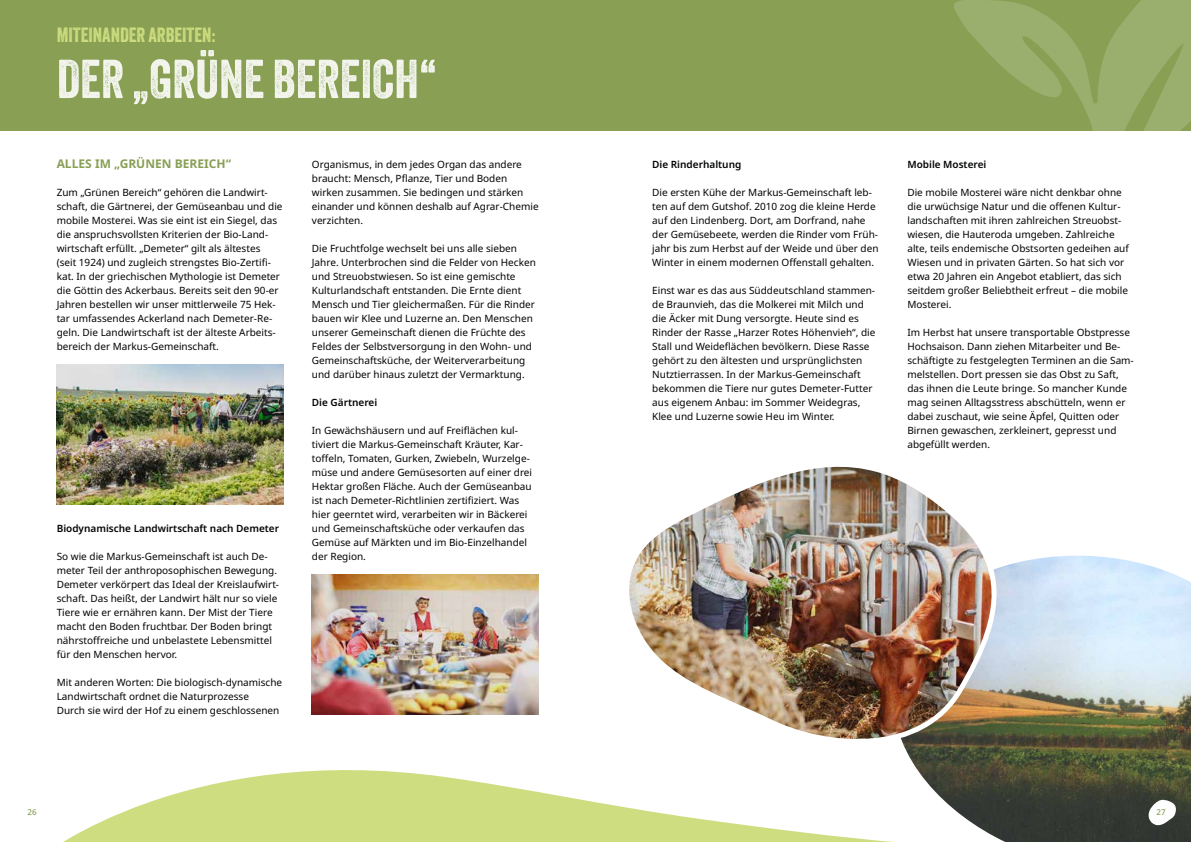
<style>
.page{position:relative;width:1191px;height:842px;background:#fff}
.page>*{position:absolute;margin:0;border:0;box-sizing:border-box;transform-origin:0 0}
.t1{font:53px "Veneer";color:#f3f5ed}
.t2{font:20px "Veneer";color:#cedd7f}
.t3{font:700 12px "Noto Sans";color:#889f54}
.t4{font:10px/14px "Noto Sans";color:#010202}
.t5{font:600 10px "Noto Sans";color:#010202}
.t6{font:500 8px "Noto Sans";color:#889f54}
</style>
<div class="page">
<div style="left:0;top:0;width:1191px;height:130px;background:#889f54"></div>
<svg style="left:952px;top:0;width:239px;height:131px;fill:#9aae6e"></svg>
<svg style="left:63px;top:770px;width:829px;height:72px;fill:#cedd7f"></svg>
<img style="left:312px;top:574px;width:227px;height:140px">
<img style="left:57px;top:364px;width:226px;height:140px">
<img style="left:892px;top:556px;width:299px;height:286px">
<img style="left:629px;top:466px;width:373px;height:291px">
<svg style="left:1148px;top:799px;width:28px;height:27px"></svg>
<h2 class="t2" style="left:57px;top:23px;width:160px">MITEINANDER ARBEITEN:</h2>
<h1 class="t1" style="left:57px;top:47px;width:381px">DER „GRÜNE BEREICH“</h1>
<p class="t3" style="left:57px;top:157px;width:176px">ALLES IM „GRÜNEN BEREICH“</p>
<p class="t4" style="left:57px;top:186px;width:227px">Zum „Grünen Bereich“ gehören die Landwirt&shy;schaft, die Gärtnerei, der Gemüseanbau und die mobile Mosterei. Was sie eint ist ein Siegel, das die anspruchsvollsten Kriterien der Bio-Land&shy;wirtschaft erfüllt. „Demeter“ gilt als ältestes (seit 1924) und zugleich strengstes Bio-Zertifi&shy;kat. In der griechischen Mythologie ist Demeter die Göttin des Ackerbaus. Bereits seit den 90-er Jahren bestellen wir unser mittlerweile 75 Hek&shy;tar umfassendes Ackerland nach Demeter-Re&shy;geln. Die Landwirtschaft ist der älteste Arbeits&shy;bereich der Markus-Gemeinschaft.</p>
<p class="t5" style="left:57px;top:523px;width:224px">Biodynamische Landwirtschaft nach Demeter</p>
<p class="t4" style="left:57px;top:550px;width:224px">So wie die Markus-Gemeinschaft ist auch De&shy;meter Teil der anthroposophischen Bewegung.<br>Demeter verkörpert das Ideal der Kreislaufwirt&shy;schaft. Das heißt, der Landwirt hält nur so viele Tiere wie er ernähren kann. Der Mist der Tiere macht den Boden fruchtbar. Der Boden bringt nährstoffreiche und unbelastete Lebensmittel für den Menschen hervor.</p>
<p class="t4" style="left:57px;top:676px;width:227px">Mit anderen Worten: Die biologisch-dynamische<br>Landwirtschaft ordnet die Naturprozesse<br>Durch sie wird der Hof zu einem geschlossenen</p>
<p class="t4" style="left:312px;top:158px;width:228px">Organismus, in dem jedes Organ das andere braucht: Mensch, Pflanze, Tier und Boden wirken zusammen. Sie bedingen und stärken einander und können deshalb auf Agrar-Chemie verzichten.</p>
<p class="t4" style="left:312px;top:242px;width:225px">Die Fruchtfolge wechselt bei uns alle sieben Jahre. Unterbrochen sind die Felder von Hecken und Streuobstwiesen. So ist eine gemischte Kulturlandschaft entstanden. Die Ernte dient Mensch und Tier gleichermaßen. Für die Rinder bauen wir Klee und Luzerne an. Den Menschen unserer Gemeinschaft dienen die Früchte des Feldes der Selbstversorgung in den Wohn- und Gemeinschaftsküche, der Weiterverarbeitung und darüber hinaus zuletzt der Vermarktung.</p>
<p class="t5" style="left:312px;top:397px;width:67px">Die Gärtnerei</p>
<p class="t4" style="left:312px;top:424px;width:222px">In Gewächshäusern und auf Freiflächen kul&shy;tiviert die Markus-Gemeinschaft Kräuter, Kar&shy;toffeln, Tomaten, Gurken, Zwiebeln, Wurzelge&shy;müse und andere Gemüsesorten auf einer drei Hektar großen Fläche. Auch der Gemüseanbau ist nach Demeter-Richtlinien zertifiziert. Was hier geerntet wird, verarbeiten wir in Bäckerei und Gemeinschaftsküche oder verkaufen das Gemüse auf Märkten und im Bio-Einzelhandel der Region.</p>
<p class="t5" style="left:652px;top:159px;width:91px">Die Rinderhaltung</p>
<p class="t4" style="left:652px;top:186px;width:228px">Die ersten Kühe der Markus-Gemeinschaft leb&shy;ten auf dem Gutshof. 2010 zog die kleine Herde auf den Lindenberg. Dort, am Dorfrand, nahe der Gemüsebeete, werden die Rinder vom Früh&shy;jahr bis zum Herbst auf der Weide und über den Winter in einem modernen Offenstall gehalten.</p>
<p class="t4" style="left:652px;top:284px;width:225px">Einst war es das aus Süddeutschland stammen&shy;de Braunvieh, das die Molkerei mit Milch und die Äcker mit Dung versorgte. Heute sind es Rinder der Rasse „Harzer Rotes Höhenvieh“, die Stall und Weideflächen bevölkern. Diese Rasse gehört zu den ältesten und ursprünglichsten Nutztierrassen. In der Markus-Gemeinschaft bekommen die Tiere nur gutes Demeter-Futter aus eigenem Anbau: im Sommer Weidegras, Klee und Luzerne sowie Heu im Winter.</p>
<p class="t5" style="left:907px;top:159px;width:80px">Mobile Mosterei</p>
<p class="t4" style="left:907px;top:186px;width:223px">Die mobile Mosterei wäre nicht denkbar ohne die urwüchsige Natur und die offenen Kultur&shy;landschaften mit ihren zahlreichen Streuobst&shy;wiesen, die Hauteroda umgeben. Zahlreiche alte, teils endemische Obstsorten gedeihen auf Wiesen und in privaten Gärten. So hat sich vor etwa 20 Jahren ein Angebot etabliert, das sich seitdem großer Beliebtheit erfreut – die mobile Mosterei.</p>
<p class="t4" style="left:907px;top:326px;width:228px">Im Herbst hat unsere transportable Obstpresse Hochsaison. Dann ziehen Mitarbeiter und Be&shy;schäftigte zu festgelegten Terminen an die Sam&shy;melstellen. Dort pressen sie das Obst zu Saft, das ihnen die Leute bringe. So mancher Kunde mag seinen Alltagsstress abschütteln, wenn er dabei zuschaut, wie seine Äpfel, Quitten oder Birnen gewaschen, zerkleinert, gepresst und abgefüllt werden.</p>
<p class="t6" style="left:28px;top:808px;width:11px">26</p>
<p class="t6" style="left:1156px;top:808px;width:11px">27</p>
</div>
